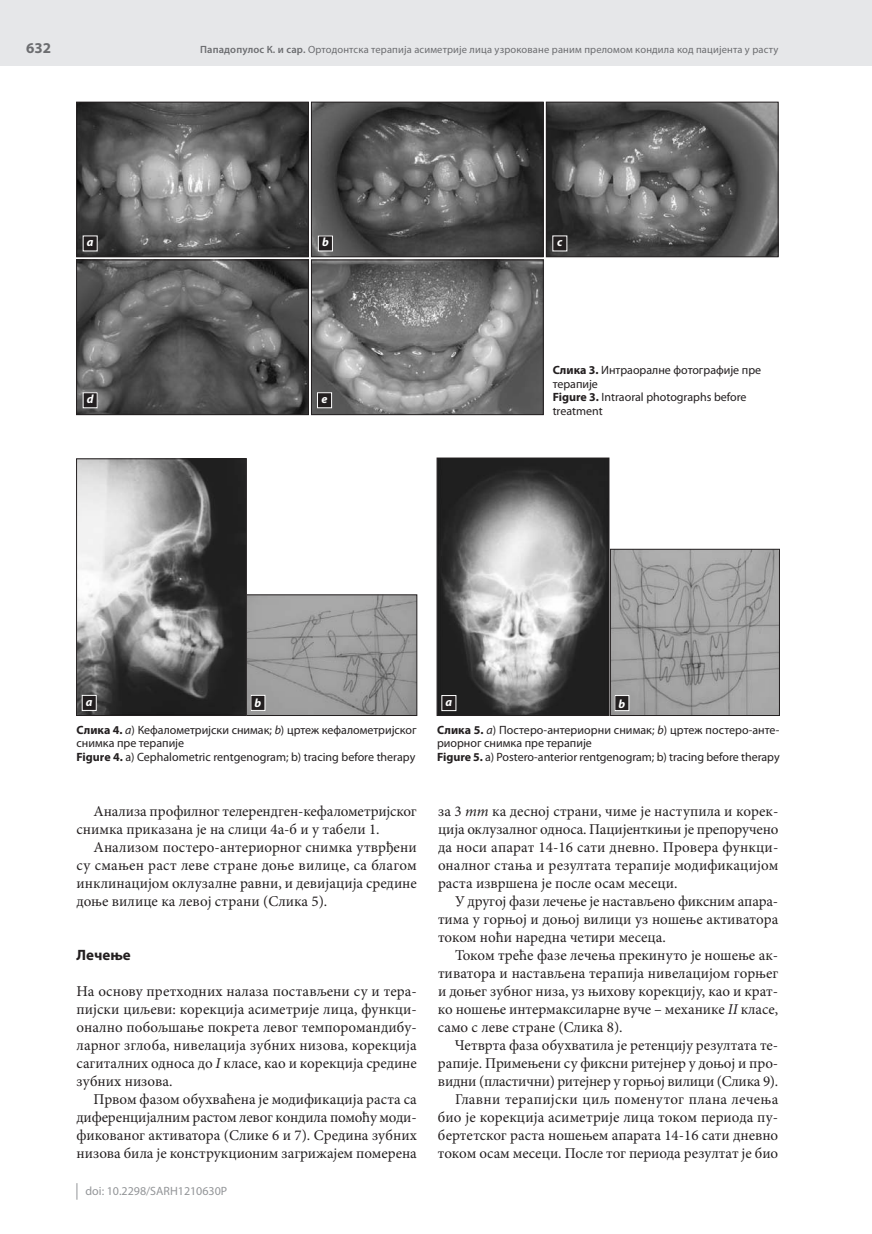
<style>
.page{position:relative;width:872px;height:1234px;background:#fff}
.page>*{position:absolute;margin:0;border:0;box-sizing:border-box;transform-origin:0 0}
.t1{font:15px/18px "Minion Pro";color:#231f20;text-align:justify}
.t2{font:700 15px "Myriad Pro";color:#231f20}
.t3{font:700 15px "Myriad Pro";color:#6c6d70}
.t4{font:12px/13.5px "Myriad Pro";color:#231f20}
.t5{font:12px "Myriad Pro";color:#939598}
.t6{font:italic 700 12px "Myriad Pro";color:#fff}
.t7{font:10.5px "Myriad Pro";letter-spacing:.015em;color:#6c6d70}
.s1{font-weight:600}
.s2{font-weight:700}
.s3{font-style:italic}
</style>
<div class="page">
<div style="left:0;top:0;width:872px;height:66px;background:#e6e7e9"></div>
<svg style="left:77px;top:1183px;width:1px;height:16px"></svg>
<img style="left:78px;top:104px;width:228px;height:151px">
<div style="left:76px;top:102px;width:232px;height:155px;border:1px solid #231f20"></div>
<img style="left:313px;top:104px;width:228px;height:151px">
<div style="left:311px;top:102px;width:232px;height:155px;border:1px solid #231f20"></div>
<img style="left:78px;top:262px;width:228px;height:151px">
<div style="left:76px;top:260px;width:232px;height:155px;border:1px solid #231f20"></div>
<img style="left:313px;top:262px;width:228px;height:151px">
<div style="left:311px;top:260px;width:232px;height:155px;border:1px solid #231f20"></div>
<img style="left:548px;top:104px;width:228px;height:151px">
<div style="left:546px;top:102px;width:232px;height:155px;border:1px solid #231f20"></div>
<img style="left:248px;top:596px;width:167px;height:117px">
<div style="left:246px;top:594px;width:171px;height:121px;border:1px solid #231f20"></div>
<img style="left:78px;top:460px;width:166px;height:253px">
<div style="left:76px;top:458px;width:170px;height:257px;border:1px solid #231f20"></div>
<img style="left:439px;top:460px;width:168px;height:253px">
<div style="left:437px;top:458px;width:172px;height:257px;border:1px solid #231f20"></div>
<div style="left:82px;top:695px;width:14px;height:15px;background:#231f20"></div>
<div style="left:83px;top:236px;width:14px;height:15px;background:#231f20"></div>
<div style="left:83px;top:392px;width:14px;height:15px;background:#231f20"></div>
<div style="left:83px;top:392px;width:14px;height:16px;border:1px solid #fff"></div>
<div style="left:317px;top:392px;width:14px;height:15px;background:#231f20"></div>
<div style="left:317px;top:392px;width:15px;height:16px;border:1px solid #fff"></div>
<div style="left:318px;top:236px;width:14px;height:15px;background:#231f20"></div>
<div style="left:553px;top:236px;width:14px;height:15px;background:#231f20"></div>
<div style="left:251px;top:695px;width:14px;height:15px;background:#231f20"></div>
<div style="left:442px;top:695px;width:14px;height:15px;background:#231f20"></div>
<img style="left:612px;top:551px;width:165px;height:162px">
<div style="left:610px;top:549px;width:169px;height:166px;border:1px solid #231f20"></div>
<div style="left:615px;top:695px;width:14px;height:15px;background:#231f20"></div>
<p class="t3" style="left:26px;top:38px;width:26px">632</p>
<p class="t7" style="left:200px;top:43px;width:580px"><span class="s1">Пападопулос К. и сар.</span> Ортодонтска терапија асиметрије лица узроковане раним преломом кондила код пацијента у расту</p>
<p class="t6" style="left:87px;top:234px;width:8px">a</p>
<p class="t6" style="left:322px;top:234px;width:8px">b</p>
<p class="t6" style="left:557px;top:234px;width:7px">c</p>
<p class="t6" style="left:87px;top:391px;width:8px">d</p>
<p class="t6" style="left:321px;top:391px;width:8px">e</p>
<p class="t4" style="left:552px;top:363px;width:210px"><span class="s2">Слика 3.</span> Интраоралне фотографије пре терапије<br><span class="s2">Figure 3.</span> Intraoral photographs before treatment</p>
<p class="t6" style="left:86px;top:694px;width:8px">a</p>
<p class="t6" style="left:254px;top:695px;width:8px">b</p>
<p class="t6" style="left:445px;top:694px;width:8px">a</p>
<p class="t6" style="left:618px;top:695px;width:8px">b</p>
<p class="t4" style="left:77px;top:722px;width:342px"><span class="s2">Слика 4.</span> <span class="s3">a</span>) Кефалометријски снимак; <span class="s3">b</span>) цртеж кефалометријског снимка пре терапије<br><span class="s2">Figure 4.</span> a) Cephalometric rentgenogram; b) tracing before therapy</p>
<p class="t4" style="left:437px;top:722px;width:344px"><span class="s2">Слика 5.</span> <span class="s3">a</span>) Постеро-антериорни снимак; <span class="s3">b</span>) цртеж постеро-анте&shy;риорног снимка пре терапије<br><span class="s2">Figure 5.</span> a) Postero-anterior rentgenogram; b) tracing before therapy</p>
<p class="t1" style="left:77px;top:802px;width:342px;text-indent:17px">Ана-ли-за про-фил-ног те-ле-ренд-ген-ке-фа-ло-ме-триј-ског сним-ка при-ка-за-на је на сли-ци 4а-б и у та-бе-ли 1.</p>
<p class="t1" style="left:77px;top:838px;width:342px;text-indent:17px">Ана-ли-зом по-сте-ро-ан-те-ри-ор-ног сним-ка утвр-ђе-ни су сма-њен раст ле-ве стра-не до-ње ви-ли-це, са бла-гом ин-кли-на-ци-јом оклу-зал-не рав-ни, и де-ви-ја-ци-ја сре-ди-не до-ње ви-ли-це ка ле-вој стра-ни (Сли-ка 5).</p>
<p class="t2" style="left:77px;top:945px;width:56px">Лечење</p>
<p class="t1" style="left:77px;top:982px;width:342px">На осно-ву прет-ход-них на-ла-за по-ста-вље-ни су и те-ра&shy;пиј-ски ци-ље-ви: ко-рек-ци-ја аси-ме-три-је ли-ца, функ-ци&shy;о-нал-но по-бољ-ша-ње по-кре-та ле-вог тем-по-ро-ман-ди-бу&shy;лар-ног згло-ба, ни-ве-ла-ци-ја зуб-них ни-зо-ва, ко-рек-ци-ја са-ги-тал-них од-но-са до <span class="s3">I</span> кла-се, као и ко-рек-ци-ја сре-ди-не зуб-них ни-зо-ва.</p>
<p class="t1" style="left:76px;top:1090px;width:342px;text-indent:17px">Пр-вом фа-зом об-у-хва-ће-на је мо-ди-фи-ка-ци-ја ра-ста са ди-фе-рен-ци-јал-ним ра-стом ле-вог кон-ди-ла по-мо-ћу мо-ди&shy;фи-ко-ва-ног ак-ти-ва-то-ра (Сли-ке 6 и 7). Сре-ди-на зуб-них ни-зо-ва би-ла је кон-струк-ци-о-ним за-гри-жа-јем по-ме-ре-на</p>
<p class="t5" style="left:86px;top:1183px;width:143px">doi: 10.2298/SARH1210630P</p>
<p class="t1" style="left:438px;top:802px;width:342px">за 3 <span class="s3">mm</span> ка де-сној стра-ни, чи-ме је на-сту-пи-ла и ко-рек&shy;ци-ја оклу-зал-ног од-но-са. Па-ци-јент-ки-њи је пре-по-ру-че-но да но-си апа-рат 14-16 са-ти днев-но. Про-ве-ра функ-ци&shy;о-нал-ног ста-ња и ре-зул-та-та те-ра-пи-је мо-ди-фи-ка-ци-јом ра-ста из-вр-ше-на је по-сле осам ме-се-ци.</p>
<p class="t1" style="left:438px;top:892px;width:342px;text-indent:17px">У дру-гој фа-зи ле-че-ње је на-ста-вље-но фик-сним апа-ра&shy;ти-ма у гор-њој и до-њој ви-ли-ци уз но-ше-ње ак-ти-ва-то-ра то-ком но-ћи на-ред-на че-ти-ри ме-се-ца.</p>
<p class="t1" style="left:438px;top:946px;width:342px;text-indent:17px">То-ком тре-ће фа-зе ле-че-ња пре-ки-ну-то је но-ше-ње ак&shy;ти-ва-то-ра и на-ста-вље-на те-ра-пи-ја ни-ве-ла-ци-јом гор-њег и до-њег зуб-ног ни-за, уз њи-хо-ву ко-рек-ци-ју, као и крат&shy;ко но-ше-ње ин-тер-мак-си-лар-не ву-че – ме-ха-ни-ке <span class="s3">II</span> кла-се, са-мо с ле-ве стра-не (Сли-ка 8).</p>
<p class="t1" style="left:438px;top:1036px;width:342px;text-align:right">Че-твр-та фа-за об-у-хва-ти-ла је ре-тен-ци-ју ре-зул-та-та те&shy;ра-пи-је. При-ме-ње-ни су фик-сни ри-теј-нер у до-њој и про&shy;вид-ни (пла-стич-ни) ри-теј-нер у гор-њој ви-ли-ци (Сли-ка 9).<br>Глав-ни те-ра-пиј-ски циљ по-ме-ну-тог пла-на ле-че-ња био је ко-рек-ци-ја аси-ме-три-је ли-ца то-ком пе-ри-о-да пу&shy;бер-тет-ског ра-ста но-ше-њем апа-ра-та 14-16 са-ти днев-но то-ком осам ме-се-ци. По-сле тог пе-ри-о-да ре-зул-тат је био</p>
</div>
